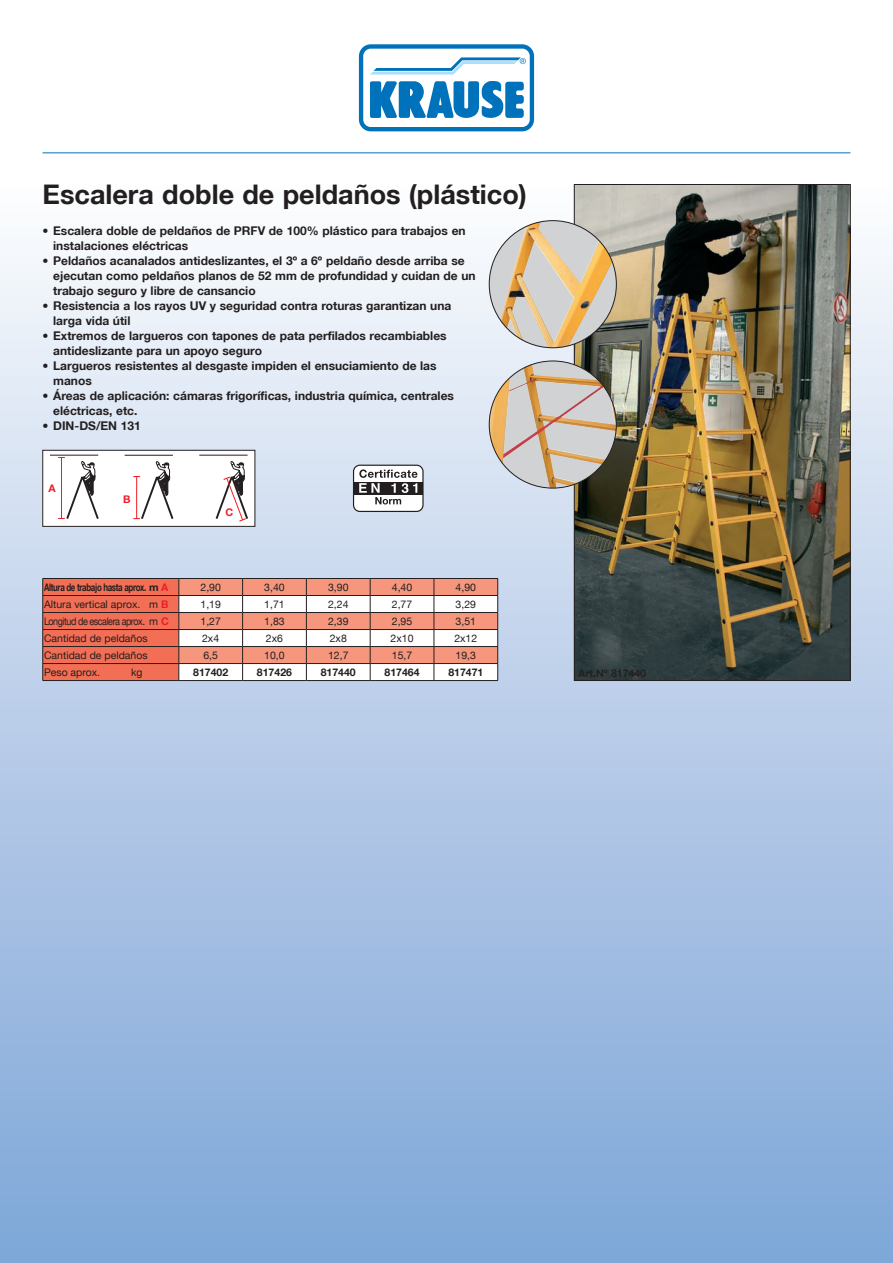
<style>
.page{position:relative;width:893px;height:1263px;background:#fff}
.page>*{position:absolute;margin:0;border:0;box-sizing:border-box;transform-origin:0 0}
.t1{font:700 27px "Helvetica Neue LT";color:#231f20}
.t2{font:700 12px/15px "Helvetica Neue LT";color:#231f20}
.t3{font:10.5px "Helvetica Neue LT";color:#231f20}
.t4{font:700 10.5px "Helvetica Neue LT";color:#231f20}
.t5{font:700 10.5px "Helvetica Neue LT";letter-spacing:-.04em;color:#231f20;scale:.75 1}
.t6{font:10.5px "Helvetica Neue LT";letter-spacing:-.05em;color:#231f20;scale:.86 1}
.t7{font:700 10.5px "Helvetica Neue LT";color:#ee1c28}
.s1{color:#ee1c28}
.s2{font-weight:700;color:#ee1c28}
</style>
<div class="page">
<div style="left:0;top:185px;width:893px;height:1078px;background:linear-gradient(to bottom,#f8f8fa,#7ca4d7)"></div>
<hr style="left:43px;top:153px;width:807px;height:1px;background:#0072bc">
<svg style="left:357px;top:43px;width:179px;height:90px"></svg>
<svg style="left:359px;top:44px;width:175px;height:87px"></svg>
<img style="left:576px;top:186px;width:272px;height:493px">
<img style="left:489px;top:361px;width:127px;height:127px">
<svg style="left:489px;top:221px;width:127px;height:127px"></svg>
<img style="left:498px;top:221px;width:116px;height:127px">
<div style="left:43px;top:450px;width:212px;height:76px;background:#fff"></div>
<svg style="left:133px;top:461px;width:41px;height:59px"></svg>
<hr style="left:125px;top:455px;width:48px;height:1px;background:#231f20">
<svg style="left:58px;top:457px;width:41px;height:62px"></svg>
<hr style="left:50px;top:455px;width:48px;height:1px;background:#231f20">
<hr style="left:199px;top:455px;width:49px;height:1px;background:#231f20">
<svg style="left:215px;top:461px;width:33px;height:61px"></svg>
<div style="left:43px;top:450px;width:212px;height:77px;border:1px solid #231f20"></div>
<div style="left:354px;top:465px;width:69px;height:46px;background:#fff;border-radius:6px"></div>
<div style="left:353px;top:465px;width:71px;height:47px;border:1px solid #231f20;border-radius:6px"></div>
<div style="left:354px;top:482px;width:69px;height:12px;background:#231f20"></div>
<svg style="left:359px;top:469px;width:59px;height:35px"></svg>
<hr style="left:43px;top:680px;width:136px;height:1px;background:#231f20">
<svg style="left:42px;top:578px;width:456px;height:102px"></svg>
<hr style="left:179px;top:680px;width:64px;height:1px;background:#231f20">
<hr style="left:243px;top:680px;width:63px;height:1px;background:#231f20">
<hr style="left:306px;top:680px;width:64px;height:1px;background:#231f20">
<hr style="left:370px;top:680px;width:64px;height:1px;background:#231f20">
<hr style="left:434px;top:680px;width:64px;height:1px;background:#231f20">
<h1 class="t1" style="left:43px;top:177px;width:486px">Escalera doble de peldaños (plástico)</h1>
<p class="t2" style="left:53px;top:223px;width:414px;text-indent:-11px">• Escalera doble de peldaños de PRFV de 100% plástico para trabajos en instalaciones eléctricas</p>
<p class="t2" style="left:53px;top:253px;width:424px;text-indent:-11px">• Peldaños acanalados antideslizantes, el 3º a 6º peldaño desde arriba se ejecutan como peldaños planos de 52 mm de profundidad y cuidan de un trabajo seguro y libre de cansancio</p>
<p class="t2" style="left:53px;top:298px;width:400px;text-indent:-11px">• Resistencia a los rayos UV y seguridad contra roturas garantizan una larga vida útil</p>
<p class="t2" style="left:53px;top:328px;width:395px;text-indent:-11px">• Extremos de largueros con tapones de pata perfilados recambiables antideslizante para un apoyo seguro</p>
<p class="t2" style="left:53px;top:358px;width:385px;text-indent:-11px">• Largueros resistentes al desgaste impiden el ensuciamiento de las manos</p>
<p class="t2" style="left:53px;top:388px;width:402px;text-indent:-11px">• Áreas de aplicación: cámaras frigoríficas, industria química, centrales eléctricas, etc.</p>
<p class="t2" style="left:43px;top:418px;width:100px">• DIN-DS/EN 131</p>
<p class="t7" style="left:48px;top:482px;width:9px">A</p>
<p class="t7" style="left:123px;top:492px;width:9px">B</p>
<p class="t7" style="left:226px;top:506px;width:9px">C</p>
<p class="t5" style="left:44px;top:580px;width:167px">Altura de trabajo hasta aprox. m <span class="s1">A</span></p>
<p class="t3" style="left:200px;top:581px;width:22px">2,90</p>
<p class="t3" style="left:264px;top:581px;width:22px">3,40</p>
<p class="t3" style="left:328px;top:581px;width:22px">3,90</p>
<p class="t3" style="left:392px;top:581px;width:22px">4,40</p>
<p class="t3" style="left:456px;top:581px;width:22px">4,90</p>
<p class="t3" style="left:44px;top:598px;width:126px">Altura vertical aprox. m <span class="s2">B</span></p>
<p class="t3" style="left:200px;top:598px;width:22px">1,19</p>
<p class="t3" style="left:264px;top:598px;width:22px">1,71</p>
<p class="t3" style="left:328px;top:598px;width:22px">2,24</p>
<p class="t3" style="left:392px;top:598px;width:22px">2,77</p>
<p class="t3" style="left:456px;top:598px;width:22px">3,29</p>
<p class="t6" style="left:44px;top:615px;width:147px">Longitud de escalera aprox. m <span class="s2">C</span></p>
<p class="t3" style="left:200px;top:615px;width:22px">1,27</p>
<p class="t3" style="left:264px;top:615px;width:22px">1,83</p>
<p class="t3" style="left:328px;top:615px;width:22px">2,39</p>
<p class="t3" style="left:392px;top:615px;width:22px">2,95</p>
<p class="t3" style="left:456px;top:615px;width:22px">3,51</p>
<p class="t3" style="left:44px;top:632px;width:105px">Cantidad de peldaños</p>
<p class="t3" style="left:202px;top:632px;width:19px">2x4</p>
<p class="t3" style="left:266px;top:632px;width:19px">2x6</p>
<p class="t3" style="left:330px;top:632px;width:19px">2x8</p>
<p class="t3" style="left:391px;top:632px;width:24px">2x10</p>
<p class="t3" style="left:454px;top:632px;width:24px">2x12</p>
<p class="t3" style="left:44px;top:649px;width:105px">Cantidad de peldaños</p>
<p class="t3" style="left:203px;top:649px;width:16px">6,5</p>
<p class="t3" style="left:264px;top:649px;width:22px">10,0</p>
<p class="t3" style="left:328px;top:649px;width:22px">12,7</p>
<p class="t3" style="left:392px;top:649px;width:22px">15,7</p>
<p class="t3" style="left:456px;top:649px;width:22px">19,3</p>
<p class="t3" style="left:44px;top:666px;width:58px">Peso aprox.</p>
<p class="t3" style="left:131px;top:666px;width:13px">kg</p>
<p class="t4" style="left:193px;top:665px;width:37px">817402</p>
<p class="t4" style="left:257px;top:665px;width:37px">817426</p>
<p class="t4" style="left:321px;top:665px;width:37px">817440</p>
<p class="t4" style="left:385px;top:665px;width:37px">817464</p>
<p class="t4" style="left:448px;top:665px;width:37px">817471</p>
<p class="t4" style="left:578px;top:666px;width:69px">Art.Nº 817440</p>
</div>
